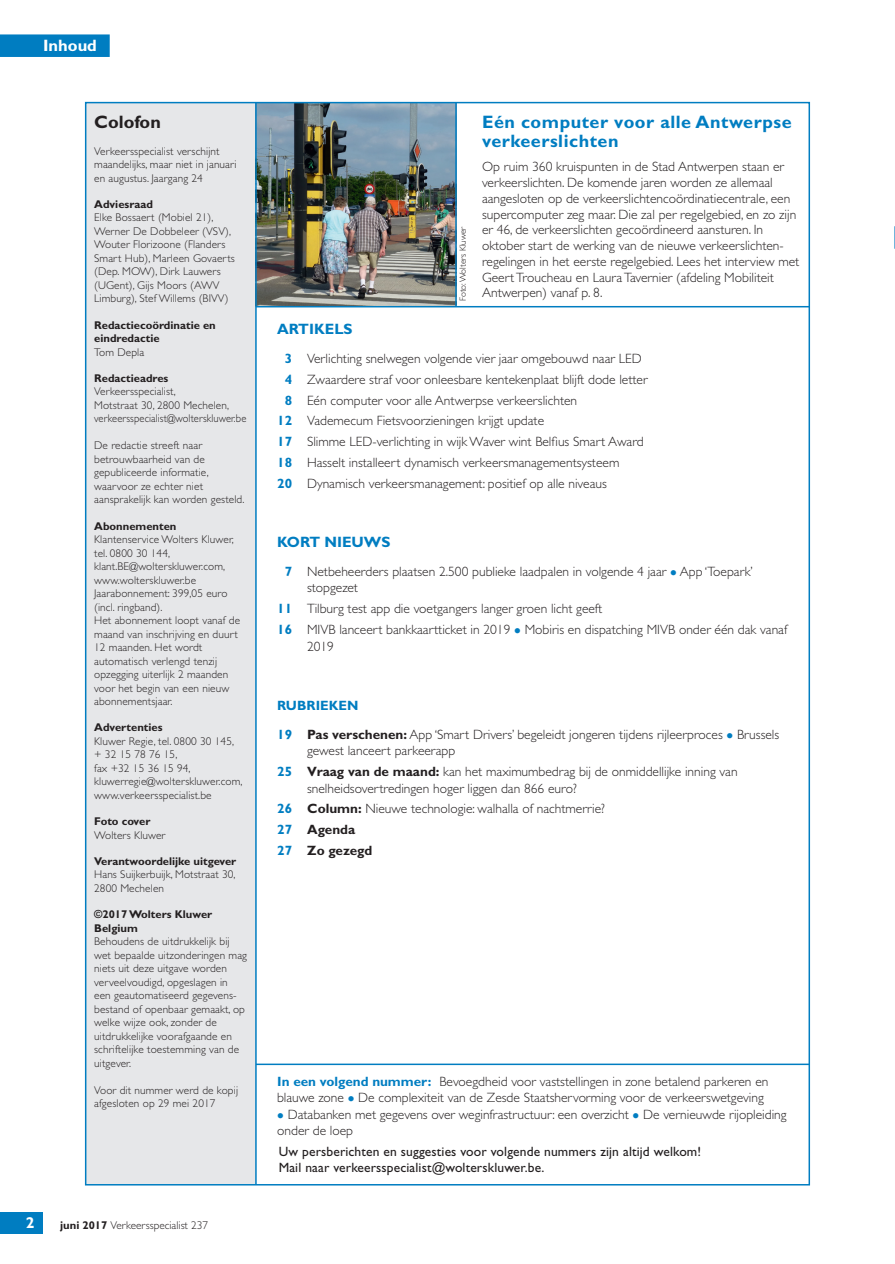
<style>
.page{position:relative;width:895px;height:1264px;background:#fff}
.page>*{position:absolute;margin:0;border:0;box-sizing:border-box;transform-origin:0 0}
.t1{font:700 18px/19.5px "Gill Sans Std";letter-spacing:.03em;color:#007dc1}
.t2{font:700 18px "Gill Sans Std";color:#231f20}
.t3{font:700 16.5px "Gill Sans Std";color:#fff}
.t4{font:700 15.75px "Gill Sans Std";color:#fff}
.t5{font:700 15px "Gill Sans Std";color:#007dc1}
.t6{font:300 13.5px/15.8px "Gill Sans Std";color:#231f20}
.t7{font:13.5px/16.5px "Gill Sans Std";letter-spacing:.01em;color:#231f20}
.t8{font:300 11.25px/13.5px "Gill Sans Std";letter-spacing:.01em;color:#231f20}
.t9{font:700 11.25px/13.5px "Gill Sans Std";color:#231f20}
.t10{font:300 9px "Gill Sans Std";letter-spacing:-.005em;color:#231f20}
.s1{font-weight:700}
.s2{font-weight:700;color:#007dc1}
.s3{color:#007dc1}
</style>
<div class="page">
<div style="left:0;top:1212px;width:43px;height:22px;background:#007dc1"></div>
<div style="left:86px;top:103px;width:170px;height:1082px;background:#e6e7e9"></div>
<img style="left:256px;top:105px;width:199px;height:201px">
<div style="left:0;top:34px;width:110px;height:23px;background:#007dc1"></div>
<hr style="left:255px;top:103px;width:1px;height:1082px;background:#007dc1">
<hr style="left:455px;top:103px;width:1px;height:204px;background:#007dc1">
<hr style="left:256px;top:306px;width:552px;height:1px;background:#007dc1">
<hr style="left:256px;top:1064px;width:552px;height:1px;background:#007dc1">
<p class="t3" style="left:43px;top:36px;width:55px">Inhoud</p>
<h1 class="t2" style="left:94px;top:111px;width:68px">Colofon</h1>
<p class="t8" style="left:94px;top:144px;width:144px">Verkeersspecialist verschijnt maandelijks, maar niet in januari en augustus. Jaargang 24</p>
<p class="t9" style="left:94px;top:197px;width:60px">Adviesraad</p>
<p class="t8" style="left:94px;top:211px;width:142px">Elke Bossaert (Mobiel 21),<br>Werner De Dobbeleer (VSV),<br>Wouter Florizoone (Flanders<br>Smart Hub), Marleen Govaerts (Dep. MOW), Dirk Lauwers (UGent), Gijs Moors (AWV<br>Limburg), Stef Willems (BIVV)</p>
<p class="t9" style="left:94px;top:318px;width:123px">Redactiecoördinatie en eindredactie</p>
<p class="t8" style="left:94px;top:345px;width:52px">Tom Depla</p>
<p class="t9" style="left:94px;top:371px;width:76px">Redactieadres</p>
<p class="t8" style="left:94px;top:385px;width:154px">Verkeersspecialist,<br>Motstraat 30, 2800 Mechelen, verkeersspecialist@wolterskluwer.be</p>
<p class="t8" style="left:94px;top:439px;width:152px">De redactie streeft naar betrouwbaarheid van de gepubliceerde informatie, waarvoor ze echter niet aansprakelijk kan worden gesteld.</p>
<p class="t9" style="left:94px;top:519px;width:84px">Abonnementen</p>
<p class="t8" style="left:94px;top:533px;width:147px">Klantenservice Wolters Kluwer, tel. 0800 30 144, klant.BE@wolterskluwer.com, www.wolterskluwer.be<br>Jaarabonnement: 399,05 euro (incl. ringband).<br>Het abonnement loopt vanaf de maand van inschrijving en duurt<br>12 maanden. Het wordt automatisch verlengd tenzij opzegging uiterlijk 2 maanden voor het begin van een nieuw abonnementsjaar.</p>
<p class="t9" style="left:94px;top:721px;width:70px">Advertenties</p>
<p class="t8" style="left:94px;top:735px;width:150px">Kluwer Regie, tel. 0800 30 145, + 32 15 78 76 15,<br>fax +32 15 36 15 94, kluwerregie@wolterskluwer.com, www.verkeersspecialist.be</p>
<p class="t9" style="left:94px;top:815px;width:58px">Foto cover</p>
<p class="t8" style="left:94px;top:828px;width:73px">Wolters Kluwer</p>
<p class="t9" style="left:94px;top:854px;width:143px">Verantwoordelijke uitgever</p>
<p class="t8" style="left:94px;top:868px;width:143px">Hans Suijkerbuijk, Motstraat 30,<br>2800 Mechelen</p>
<p class="t9" style="left:94px;top:908px;width:119px">©2017 Wolters Kluwer<br>Belgium</p>
<p class="t8" style="left:94px;top:935px;width:154px">Behoudens de uitdrukkelijk bij wet bepaalde uitzonderingen mag niets uit deze uitgave worden verveelvoudigd, opgeslagen in een geautomatiseerd gegevens&shy;bestand of openbaar gemaakt, op welke wijze ook, zonder de uitdrukkelijke voorafgaande en schriftelijke toestemming van de uitgever.</p>
<p class="t8" style="left:94px;top:1083px;width:145px">Voor dit nummer werd de kopij afgesloten op 29 mei 2017</p>
<p class="t4" style="left:26px;top:1214px;width:10px">2</p>
<p class="t8" style="left:60px;top:1218px;width:149px"><span class="s1">juni 2017</span> Verkeersspecialist 237</p>
<p class="t10" style="left:457px;top:301px;width:76px;rotate:-90deg">Foto: Wolters Kluwer</p>
<h1 class="t1" style="left:482px;top:112px;width:311px">Eén computer voor alle Antwerpse verkeerslichten</h1>
<p class="t6" style="left:482px;top:159px;width:319px">Op ruim 360 kruispunten in de Stad Antwerpen staan er verkeerslichten. De komende jaren worden ze allemaal aangesloten op de verkeerslichtencoördinatiecentrale, een supercomputer zeg maar. Die zal per regelgebied, en zo zijn er 46, de verkeerslichten gecoördineerd aansturen. In oktober start de werking van de nieuwe verkeerslichten&shy;regelingen in het eerste regelgebied. Lees het interview met Geert Troucheau en Laura Tavernier (afdeling Mobiliteit Antwerpen) vanaf p. 8.</p>
<p class="t5" style="left:277px;top:320px;width:77px">ARTIKELS</p>
<p class="t6" style="left:284px;top:351px;width:358px"><span class="s2">3</span> Verlichting snelwegen volgende vier jaar omgebouwd naar LED</p>
<p class="t6" style="left:284px;top:372px;width:364px"><span class="s2">4</span> Zwaardere straf voor onleesbare kentekenplaat blijft dode letter</p>
<p class="t6" style="left:284px;top:392px;width:294px"><span class="s2">8</span> Eén computer voor alle Antwerpse verkeerslichten</p>
<p class="t6" style="left:277px;top:413px;width:268px"><span class="s2">12</span> Vademecum Fietsvoorzieningen krijgt update</p>
<p class="t6" style="left:277px;top:434px;width:368px"><span class="s2">17</span> Slimme LED-verlichting in wijk Waver wint Belfius Smart Award</p>
<p class="t6" style="left:277px;top:455px;width:343px"><span class="s2">18</span> Hasselt installeert dynamisch verkeersmanagementsysteem</p>
<p class="t6" style="left:277px;top:475px;width:331px"><span class="s2">20</span> Dynamisch verkeersmanagement: positief op alle niveaus</p>
<p class="t5" style="left:277px;top:533px;width:115px">KORT NIEUWS</p>
<p class="t6" style="left:307px;top:563px;width:447px;line-height:16.5px;text-indent:-22px"><span class="s2">7</span> Netbeheerders plaatsen 2.500 publieke laadpalen in volgende 4 jaar <span class="s3">●</span> App ‘Toepark’ stopgezet</p>
<p class="t6" style="left:277px;top:599px;width:511px;line-height:20.7px"><span class="s2">11</span> Tilburg test app die voetgangers langer groen licht geeft<br><span class="s2">16</span> MIVB lanceert bankkaartticket in 2019 <span class="s3">●</span> Mobiris en dispatching MIVB onder één dak vanaf</p>
<p class="t6" style="left:307px;top:638px;width:28px">2019</p>
<p class="t6" style="left:277px;top:690px;width:503px;line-height:29.2px"><span class="s2">RUBRIEKEN<br>19</span> <span class="s1">Pas verschenen:</span> App ‘Smart Drivers’ begeleidt jongeren tijdens rijleerproces <span class="s3">●</span> Brussels</p>
<p class="t6" style="left:277px;top:741px;width:461px;line-height:20.7px;text-indent:30px">gewest lanceert parkeerapp<br><span class="s2">25</span> <span class="s1">Vraag van de maand:</span> kan het maximumbedrag bij de onmiddellijke inning van</p>
<p class="t6" style="left:277px;top:778px;width:329px;line-height:20.7px;text-indent:30px">snelheidsovertredingen hoger liggen dan 866 euro?<br><span class="s2">26</span> <span class="s1">Column:</span> Nieuwe technologie: walhalla of nachtmerrie?<br><span class="s2">27</span> <span class="s1">Agenda<br></span><span class="s2">27</span> <span class="s1">Zo gezegd</span></p>
<p class="t6" style="left:277px;top:1073px;width:492px;line-height:16.5px"><span class="s2">In een volgend nummer:</span> Bevoegdheid voor vaststellingen in zone betalend parkeren en blauwe zone <span class="s3">●</span> De complexiteit van de Zesde Staatshervorming voor de verkeerswetgeving</p>
<p class="t6" style="left:277px;top:1106px;width:510px;line-height:16.5px"><span class="s3">●</span> Databanken met gegevens over weginfrastructuur: een overzicht <span class="s3">●</span> De vernieuwde rijopleiding onder de loep</p>
<p class="t7" style="left:278px;top:1143px;width:423px">Uw persberichten en suggesties voor volgende nummers zijn altijd welkom!<br>Mail naar verkeersspecialist@wolterskluwer.be.</p>
</div>
